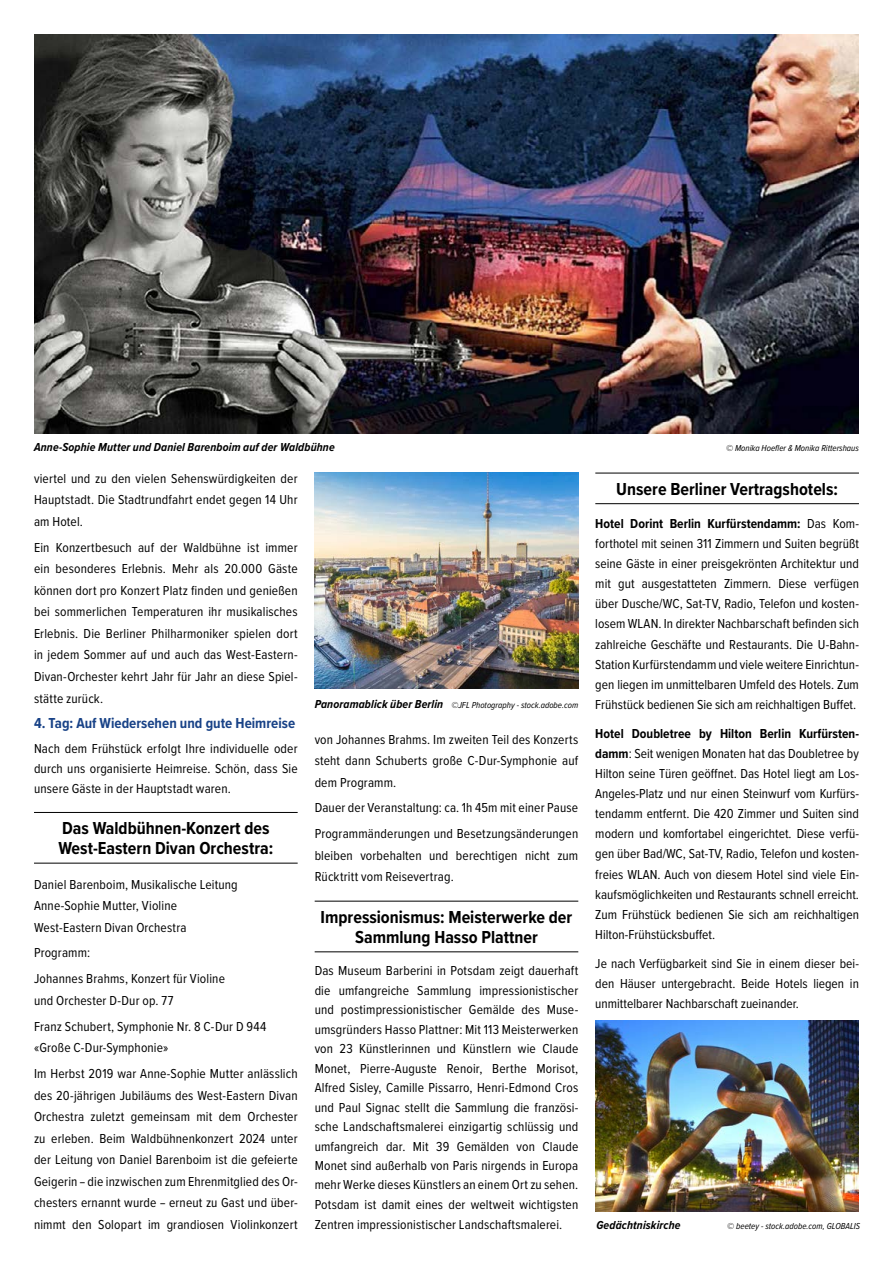
<style>
.page{position:relative;width:893px;height:1263px;background:#fff}
.page>*{position:absolute;margin:0;border:0;box-sizing:border-box;transform-origin:0 0}
.t1{font:700 18px/20.1px "Proxima Nova Cond";color:#000}
.t2{font:700 15px "Proxima Nova Cond";color:#184287}
.t3{font:13.5px/20.1px "Proxima Nova Cond";letter-spacing:.01em;color:#000;text-align:justify}
.t4{font:italic 700 12px "Proxima Nova Cond";letter-spacing:.01em;color:#000}
.t5{font:italic 9px "Proxima Nova Cond";color:#000}
.s1{font-weight:700;font-size:12px}
.s2{font-weight:700}
</style>
<div class="page">
<hr style="left:34px;top:812px;width:264px;height:1px;background:#000">
<hr style="left:34px;top:863px;width:264px;height:1px;background:#000">
<hr style="left:315px;top:901px;width:263px;height:1px;background:#000">
<hr style="left:315px;top:951px;width:263px;height:1px;background:#000">
<img style="left:34px;top:34px;width:825px;height:400px">
<img style="left:595px;top:1020px;width:264px;height:192px">
<hr style="left:595px;top:473px;width:264px;height:1px;background:#000">
<hr style="left:595px;top:503px;width:264px;height:1px;background:#000">
<img style="left:315px;top:472px;width:263px;height:217px">
<p class="t4" style="left:34px;top:438px;width:302px">Anne-Sophie Mutter und Daniel Barenboim auf der Waldbühne</p>
<p class="t5" style="left:726px;top:441px;width:134px">© Monika Hoefler &amp; Monika Rittershaus</p>
<p class="t3" style="left:34px;top:467px;width:265px;line-height:21.6px">viertel und zu den vielen Sehenswürdigkeiten der Hauptstadt. Die Stadtrundfahrt endet gegen 14 Uhr am Hotel.</p>
<p class="t3" style="left:34px;top:536px;width:265px;line-height:21.6px">Ein Konzertbesuch auf der Waldbühne ist immer ein besonderes Erlebnis. Mehr als 20.000 Gäste können dort pro Konzert Platz finden und genießen bei sommerlichen Temperaturen ihr musikalisches Erlebnis. Die Berliner Philharmoniker spielen dort in jedem Sommer auf und auch das West-Eastern-Divan-Orchester kehrt Jahr für Jahr an diese Spiel&shy;stätte zurück.</p>
<p class="t2" style="left:34px;top:712px;width:263px">4. Tag: Auf Wiedersehen und gute Heimreise</p>
<p class="t3" style="left:34px;top:738px;width:265px">Nach dem Frühstück erfolgt Ihre individuelle oder durch uns organisierte Heimreise. Schön, dass Sie unsere Gäste in der Hauptstadt waren.</p>
<h1 class="t1" style="left:58px;top:818px;width:216px">Das Waldbühnen-Konzert des<br>West-Eastern Divan Orchestra:</h1>
<p class="t3" style="left:34px;top:873px;width:205px;line-height:21.6px;text-align:left">Daniel Barenboim, Musikalische Leitung<br>Anne-Sophie Mutter, Violine<br>West-Eastern Divan Orchestra</p>
<p class="t3" style="left:34px;top:939px;width:193px;line-height:25.8px">Programm:<br>Johannes Brahms, Konzert für Violine</p>
<p class="t3" style="left:34px;top:987px;width:234px;line-height:25.8px">und Orchester D-Dur op. 77<br>Franz Schubert, Symphonie Nr. 8 C-Dur D 944</p>
<p class="t3" style="left:34px;top:1034px;width:265px;line-height:25.8px">«Große C-Dur-Symphonie»<br>Im Herbst 2019 war Anne-Sophie Mutter anlässlich</p>
<p class="t3" style="left:34px;top:1084px;width:265px;line-height:21.6px">des 20-jährigen Jubiläums des West-Eastern Divan Orchestra zuletzt gemeinsam mit dem Orchester zu erleben. Beim Waldbühnenkonzert 2024 unter der Leitung von Daniel Barenboim ist die gefeierte Geigerin – die inzwischen zum Ehrenmitglied des Or&shy;chesters ernannt wurde – erneut zu Gast und über&shy;nimmt den Solopart im grandiosen Violinkonzert</p>
<p class="t5" style="left:315px;top:698px;width:265px"><span class="s1">Panoramablick über Berlin</span> ©JFL Photography - stock.adobe.com</p>
<p class="t3" style="left:315px;top:728px;width:265px;line-height:21.6px">von Johannes Brahms. Im zweiten Teil des Konzerts steht dann Schuberts große C-Dur-Symphonie auf dem Programm.</p>
<p class="t3" style="left:315px;top:794px;width:265px;line-height:25.8px">Dauer der Veranstaltung: ca. 1h 45m mit einer Pause<br>Programmänderungen und Besetzungsänderungen</p>
<p class="t3" style="left:315px;top:844px;width:265px;line-height:21.6px">bleiben vorbehalten und berechtigen nicht zum<br>Rücktritt vom Reisevertrag.</p>
<h1 class="t1" style="left:321px;top:906px;width:253px;text-align:center">Impressionismus: Meisterwerke der<br>Sammlung Hasso Plattner</h1>
<p class="t3" style="left:315px;top:960px;width:265px;line-height:19.5px">Das Museum Barberini in Potsdam zeigt dauerhaft die umfangreiche Sammlung impressionistischer und postimpressionistischer Gemälde des Muse&shy;umsgründers Hasso Plattner: Mit 113 Meisterwerken von 23 Künstlerinnen und Künstlern wie Claude Monet, Pierre-Auguste Renoir, Berthe Morisot, Alfred Sisley, Camille Pissarro, Henri-Edmond Cros und Paul Signac stellt die Sammlung die französi&shy;sche Landschaftsmalerei einzigartig schlüssig und umfangreich dar. Mit 39 Gemälden von Claude Monet sind außerhalb von Paris nirgends in Europa mehr Werke dieses Künstlers an einem Ort zu sehen.<br>Potsdam ist damit eines der weltweit wichtigsten Zentren impressionistischer Landschaftsmalerei.</p>
<h1 class="t1" style="left:616px;top:478px;width:223px">Unsere Berliner Vertragshotels:</h1>
<p class="t3" style="left:595px;top:512px;width:265px"><span class="s2">Hotel Dorint Berlin Kurfürstendamm:</span> Das Kom&shy;forthotel mit seinen 311 Zimmern und Suiten begrüßt seine Gäste in einer preisgekrönten Architektur und mit gut ausgestatteten Zimmern. Diese verfügen über Dusche/WC, Sat-TV, Radio, Telefon und kosten&shy;losem WLAN. In direkter Nachbarschaft befinden sich zahlreiche Geschäfte und Restaurants. Die U-Bahn-Station Kurfürstendamm und viele weitere Einrichtun&shy;gen liegen im unmittelbaren Umfeld des Hotels. Zum Frühstück bedienen Sie sich am reichhaltigen Buffet.</p>
<p class="t3" style="left:595px;top:722px;width:265px"><span class="s2">Hotel Doubletree by Hilton Berlin Kurfürsten&shy;damm</span>: Seit wenigen Monaten hat das Doubletree by Hilton seine Türen geöffnet. Das Hotel liegt am Los-Angeles-Platz und nur einen Steinwurf vom Kurfürs&shy;tendamm entfernt. Die 420 Zimmer und Suiten sind modern und komfortabel eingerichtet. Diese verfü&shy;gen über Bad/WC, Sat-TV, Radio, Telefon und kosten&shy;freies WLAN. Auch von diesem Hotel sind viele Ein&shy;kaufsmöglichkeiten und Restaurants schnell erreicht.<br>Zum Frühstück bedienen Sie sich am reichhaltigen Hilton-Frühstücksbuffet.</p>
<p class="t3" style="left:595px;top:952px;width:265px">Je nach Verfügbarkeit sind Sie in einem dieser bei&shy;den Häuser untergebracht. Beide Hotels liegen in unmittelbarer Nachbarschaft zueinander.</p>
<p class="t4" style="left:596px;top:1216px;width:86px">Gedächtniskirche</p>
<p class="t5" style="left:727px;top:1219px;width:134px">© beetey - stock.adobe.com, GLOBALIS</p>
</div>
